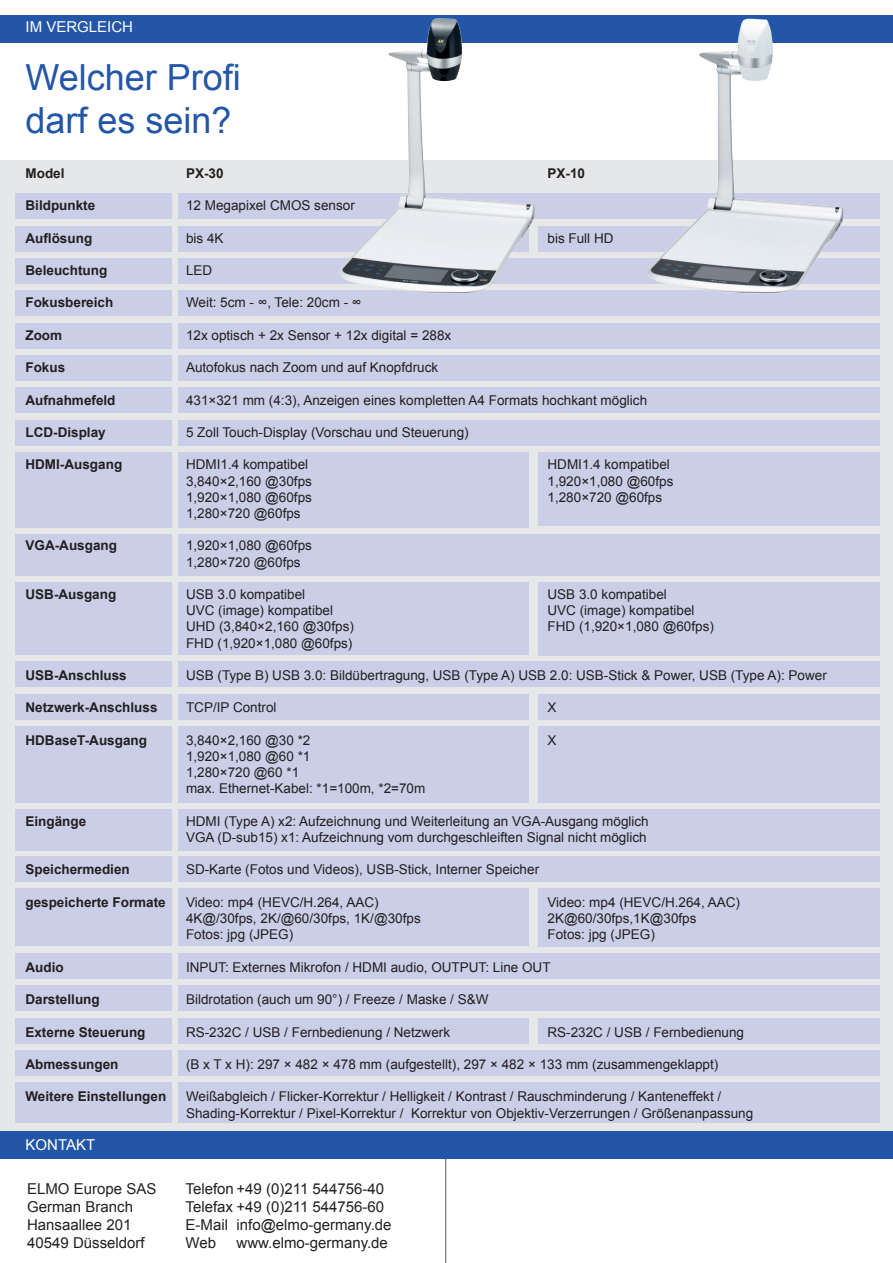
<style>
.page{position:relative;width:893px;height:1263px;background:#fff}
.page>*{position:absolute;margin:0;border:0;box-sizing:border-box;transform-origin:0 0}
.t1{font:36px/43.2px "Arial";color:#2356a6}
.t2{font:15px/18px "Arial";color:#231f20}
.t3{font:15px "Arial";color:#fff}
.t4{font:13.5px/16.2px "Arial";color:#231f20}
.t5{font:700 13.5px "Arial";color:#231f20}
</style>
<div class="page">
<hr style="left:445px;top:1149px;width:1px;height:114px;background:#57585a">
<div style="left:0;top:160px;width:893px;height:981px;background:#e6e7e9"></div>
<div style="left:15px;top:193px;width:864px;height:26px;background:#cacee7"></div>
<div style="left:15px;top:226px;width:513px;height:26px;background:#cacee7"></div>
<div style="left:15px;top:258px;width:864px;height:26px;background:#cacee7"></div>
<div style="left:15px;top:290px;width:864px;height:26px;background:#cacee7"></div>
<div style="left:15px;top:323px;width:864px;height:26px;background:#cacee7"></div>
<div style="left:15px;top:355px;width:864px;height:26px;background:#cacee7"></div>
<div style="left:15px;top:387px;width:864px;height:26px;background:#cacee7"></div>
<div style="left:15px;top:420px;width:864px;height:26px;background:#cacee7"></div>
<div style="left:15px;top:452px;width:513px;height:75px;background:#cacee7"></div>
<div style="left:15px;top:534px;width:864px;height:41px;background:#cacee7"></div>
<div style="left:15px;top:582px;width:513px;height:73px;background:#cacee7"></div>
<div style="left:15px;top:661px;width:864px;height:26px;background:#cacee7"></div>
<div style="left:15px;top:693px;width:513px;height:26px;background:#cacee7"></div>
<div style="left:15px;top:726px;width:513px;height:76px;background:#cacee7"></div>
<div style="left:15px;top:809px;width:864px;height:41px;background:#cacee7"></div>
<div style="left:15px;top:856px;width:864px;height:26px;background:#cacee7"></div>
<div style="left:15px;top:888px;width:513px;height:58px;background:#cacee7"></div>
<div style="left:15px;top:953px;width:864px;height:26px;background:#cacee7"></div>
<div style="left:15px;top:985px;width:864px;height:26px;background:#cacee7"></div>
<div style="left:15px;top:1017px;width:513px;height:26px;background:#cacee7"></div>
<div style="left:15px;top:1050px;width:864px;height:26px;background:#cacee7"></div>
<div style="left:15px;top:1082px;width:864px;height:41px;background:#cacee7"></div>
<div style="left:538px;top:226px;width:341px;height:26px;background:#cacee7"></div>
<div style="left:538px;top:452px;width:341px;height:74px;background:#cacee7"></div>
<div style="left:538px;top:582px;width:341px;height:74px;background:#cacee7"></div>
<div style="left:538px;top:693px;width:341px;height:26px;background:#cacee7"></div>
<div style="left:538px;top:726px;width:341px;height:76px;background:#cacee7"></div>
<div style="left:538px;top:888px;width:341px;height:59px;background:#cacee7"></div>
<div style="left:538px;top:1017px;width:341px;height:26px;background:#cacee7"></div>
<div style="left:0;top:15px;width:893px;height:27px;background:#2356a6"></div>
<div style="left:0;top:1131px;width:893px;height:28px;background:#2356a6"></div>
<div style="left:172px;top:189px;width:6px;height:938px;background:#e6e7e9"></div>
<img style="left:334px;top:18px;width:205px;height:275px">
<img style="left:645px;top:18px;width:203px;height:276px">
<p class="t3" style="left:26px;top:17px;width:109px">IM VERGLEICH</p>
<h1 class="t1" style="left:26px;top:56px;width:217px">Welcher Profi darf es sein?</h1>
<p class="t5" style="left:26px;top:164px;width:41px">Model</p>
<p class="t5" style="left:186px;top:164px;width:39px">PX-30</p>
<p class="t5" style="left:548px;top:164px;width:39px">PX-10</p>
<p class="t5" style="left:26px;top:196px;width:71px">Bildpunkte</p>
<p class="t4" style="left:186px;top:197px;width:170px">12 Megapixel CMOS sensor</p>
<p class="t5" style="left:25px;top:229px;width:68px">Auflösung</p>
<p class="t4" style="left:186px;top:230px;width:39px">bis 4K</p>
<p class="t4" style="left:548px;top:230px;width:68px">bis Full HD</p>
<p class="t5" style="left:25px;top:261px;width:83px">Beleuchtung</p>
<p class="t4" style="left:186px;top:262px;width:28px">LED</p>
<p class="t5" style="left:25px;top:294px;width:89px">Fokusbereich</p>
<p class="t4" style="left:186px;top:295px;width:177px">Weit: 5cm - ∞, Tele: 20cm - ∞</p>
<p class="t5" style="left:25px;top:326px;width:38px">Zoom</p>
<p class="t4" style="left:186px;top:327px;width:267px">12x optisch + 2x Sensor + 12x digital = 288x</p>
<p class="t5" style="left:25px;top:358px;width:41px">Fokus</p>
<p class="t4" style="left:186px;top:359px;width:254px">Autofokus nach Zoom und auf Knopfdruck</p>
<p class="t5" style="left:25px;top:391px;width:92px">Aufnahmefeld</p>
<p class="t4" style="left:186px;top:392px;width:463px">431×321 mm (4:3), Anzeigen eines kompletten A4 Formats hochkant möglich</p>
<p class="t5" style="left:25px;top:423px;width:82px">LCD-Display</p>
<p class="t4" style="left:186px;top:424px;width:284px">5 Zoll Touch-Display (Vorschau und Steuerung)</p>
<p class="t5" style="left:25px;top:456px;width:98px">HDMI-Ausgang</p>
<p class="t4" style="left:186px;top:457px;width:124px">HDMI1.4 kompatibel</p>
<p class="t4" style="left:548px;top:457px;width:124px">HDMI1.4 kompatibel</p>
<p class="t4" style="left:186px;top:473px;width:127px">3,840×2,160 @30fps</p>
<p class="t4" style="left:548px;top:473px;width:127px">1,920×1,080 @60fps</p>
<p class="t4" style="left:186px;top:489px;width:127px">1,920×1,080 @60fps</p>
<p class="t4" style="left:548px;top:489px;width:116px">1,280×720 @60fps</p>
<p class="t4" style="left:186px;top:505px;width:116px">1,280×720 @60fps</p>
<p class="t5" style="left:25px;top:537px;width:93px">VGA-Ausgang</p>
<p class="t4" style="left:186px;top:538px;width:127px">1,920×1,080 @60fps<br>1,280×720 @60fps</p>
<p class="t5" style="left:25px;top:585px;width:92px">USB-Ausgang</p>
<p class="t4" style="left:186px;top:586px;width:121px">USB 3.0 kompatibel</p>
<p class="t4" style="left:548px;top:586px;width:121px">USB 3.0 kompatibel</p>
<p class="t4" style="left:186px;top:602px;width:149px">UVC (image) kompatibel</p>
<p class="t4" style="left:548px;top:602px;width:149px">UVC (image) kompatibel</p>
<p class="t4" style="left:186px;top:619px;width:169px">UHD (3,840×2,160 @30fps)</p>
<p class="t4" style="left:548px;top:619px;width:168px">FHD (1,920×1,080 @60fps)</p>
<p class="t4" style="left:186px;top:635px;width:168px">FHD (1,920×1,080 @60fps)</p>
<p class="t5" style="left:25px;top:666px;width:103px">USB-Anschluss</p>
<p class="t4" style="left:186px;top:667px;width:642px">USB (Type B) USB 3.0: Bildübertragung, USB (Type A) USB 2.0: USB-Stick &amp; Power, USB (Type A): Power</p>
<p class="t5" style="left:25px;top:699px;width:134px">Netzwerk-Anschluss</p>
<p class="t4" style="left:186px;top:700px;width:92px">TCP/IP Control</p>
<p class="t4" style="left:548px;top:700px;width:11px">X</p>
<p class="t5" style="left:25px;top:731px;width:123px">HDBaseT-Ausgang</p>
<p class="t4" style="left:186px;top:732px;width:126px">3,840×2,160 @30 *2</p>
<p class="t4" style="left:548px;top:732px;width:11px">X</p>
<p class="t4" style="left:186px;top:748px;width:241px">1,920×1,080 @60 *1<br>1,280×720 @60 *1<br>max. Ethernet-Kabel: *1=100m, *2=70m</p>
<p class="t5" style="left:25px;top:812px;width:62px">Eingänge</p>
<p class="t4" style="left:186px;top:813px;width:464px">HDMI (Type A) x2: Aufzeichnung und Weiterleitung an VGA-Ausgang möglich<br>VGA (D-sub15) x1: Aufzeichnung vom durchgeschleiften Signal nicht möglich</p>
<p class="t5" style="left:25px;top:861px;width:106px">Speichermedien</p>
<p class="t4" style="left:186px;top:862px;width:355px">SD-Karte (Fotos und Videos), USB-Stick, Interner Speicher</p>
<p class="t5" style="left:25px;top:893px;width:142px">gespeicherte Formate</p>
<p class="t4" style="left:186px;top:894px;width:194px">Video: mp4 (HEVC/H.264, AAC)</p>
<p class="t4" style="left:547px;top:894px;width:194px">Video: mp4 (HEVC/H.264, AAC)</p>
<p class="t4" style="left:186px;top:910px;width:236px">4K@/30fps, 2K/@60/30fps, 1K/@30fps</p>
<p class="t4" style="left:547px;top:910px;width:150px">2K@60/30fps,1K@30fps</p>
<p class="t4" style="left:186px;top:926px;width:109px">Fotos: jpg (JPEG)</p>
<p class="t4" style="left:547px;top:926px;width:109px">Fotos: jpg (JPEG)</p>
<p class="t5" style="left:25px;top:958px;width:40px">Audio</p>
<p class="t4" style="left:186px;top:959px;width:366px">INPUT: Externes Mikrofon / HDMI audio, OUTPUT: Line OUT</p>
<p class="t5" style="left:25px;top:990px;width:76px">Darstellung</p>
<p class="t4" style="left:186px;top:991px;width:304px">Bildrotation (auch um 90°) / Freeze / Maske / S&amp;W</p>
<p class="t5" style="left:25px;top:1023px;width:122px">Externe Steuerung</p>
<p class="t4" style="left:186px;top:1024px;width:266px">RS-232C / USB / Fernbedienung / Netzwerk</p>
<p class="t4" style="left:547px;top:1024px;width:198px">RS-232C / USB / Fernbedienung</p>
<p class="t5" style="left:25px;top:1055px;width:95px">Abmessungen</p>
<p class="t4" style="left:186px;top:1056px;width:534px">(B x T x H): 297 × 482 × 478 mm (aufgestellt), 297 × 482 × 133 mm (zusammengeklappt)</p>
<p class="t5" style="left:25px;top:1087px;width:142px">Weitere Einstellungen</p>
<p class="t4" style="left:186px;top:1088px;width:569px">Weißabgleich / Flicker-Korrektur / Helligkeit / Kontrast / Rauschminderung / Kanteneffekt /<br>Shading-Korrektur / Pixel-Korrektur / Korrektur von Objektiv-Verzerrungen / Größenanpassung</p>
<p class="t3" style="left:26px;top:1135px;width:71px">KONTAKT</p>
<p class="t2" style="left:27px;top:1180px;width:131px">ELMO Europe SAS<br>German Branch<br>Hansaallee 201<br>40549 Düsseldorf</p>
<p class="t2" style="left:185px;top:1180px;width:208px">Telefon +49 (0)211 544756-40<br>Telefax +49 (0)211 544756-60<br>E-Mail info@elmo-germany.de<br>Web</p>
<p class="t2" style="left:236px;top:1234px;width:153px">www.elmo-germany.de</p>
</div>
